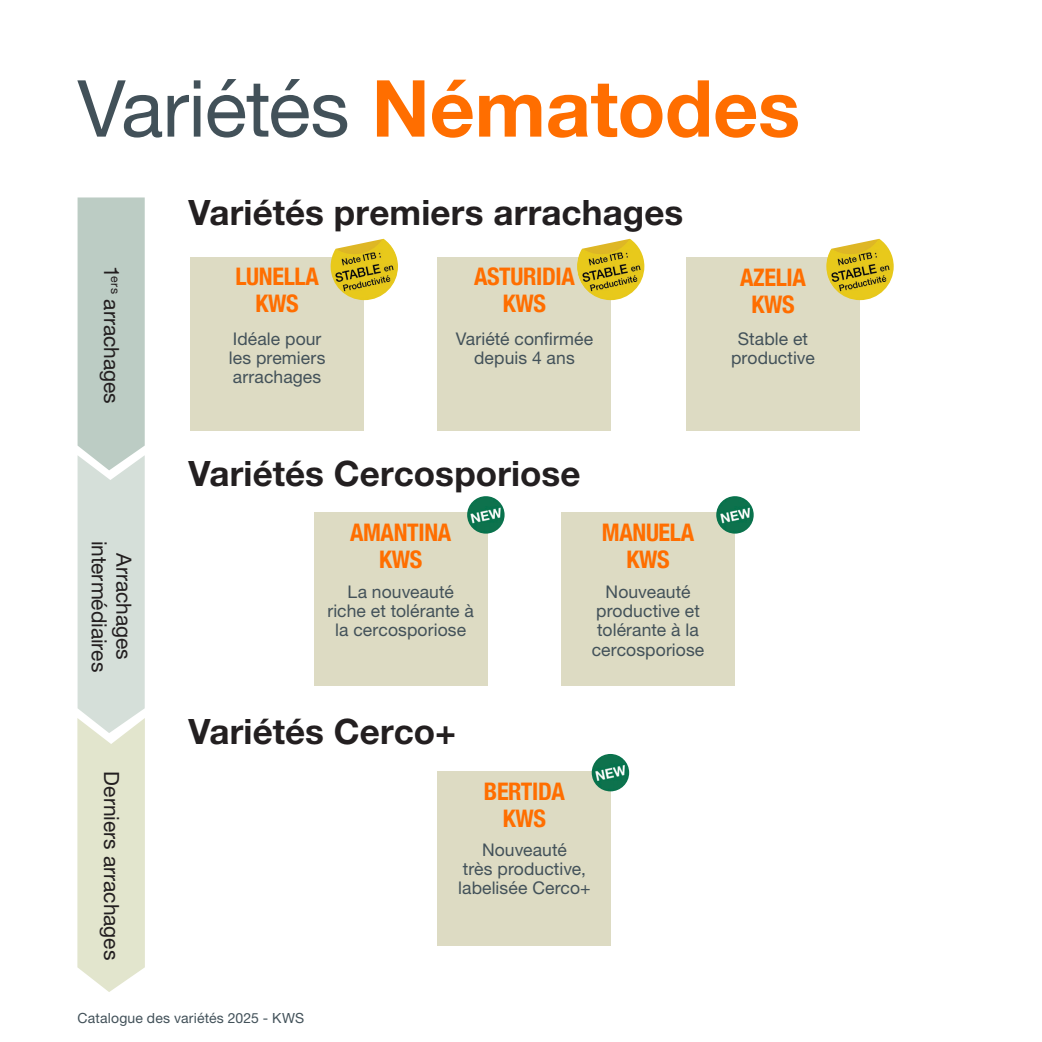
<style>
.page{position:relative;width:1042px;height:1042px;background:#fff}
.page>*{position:absolute;margin:0;border:0;box-sizing:border-box;transform-origin:0 0}
.t1{font:700 78.75px "Helvetica Neue LT Std";letter-spacing:-.005em;color:#ff6e00}
.KWS_Topline_11pt{font:700 35px "Helvetica Neue LT Std";letter-spacing:.005em;color:#231f20}
.t2{font:700 condensed 24.15px "Helvetica Neue";letter-spacing:-.015em;color:#ff6e00}
.KWS_Topline_11pt-2{font:21px "Helvetica Neue LT Std";color:#231f20}
.KWS_Topline_11pt-3{font:17.5px/19.2px "Helvetica Neue LT Std";letter-spacing:.005em;color:#425159;text-align:center}
.KWS_Topline_11pt-4{font:14px "Helvetica Neue LT Std";letter-spacing:.015em;color:#425159}
.s1{font-weight:400;color:#425159}
</style>
<div class="page">
<div style="left:561px;top:512px;width:174px;height:174px;background:#dddbc3"></div>
<div style="left:314px;top:512px;width:173px;height:174px;background:#dddbc3"></div>
<div style="left:686px;top:257px;width:174px;height:174px;background:#dddbc3"></div>
<div style="left:438px;top:771px;width:173px;height:174px;background:#dddbc3"></div>
<svg style="left:77px;top:197px;width:68px;height:795px;background:#d3dcd0"></svg>
<div style="left:438px;top:257px;width:173px;height:174px;background:#dddbc3"></div>
<div style="left:190px;top:257px;width:174px;height:174px;background:#dddbc3"></div>
<img style="left:467px;top:496px;width:37px;height:37px;border-radius:19px">
<img style="left:716px;top:496px;width:38px;height:37px;border-radius:19px">
<img style="left:592px;top:754px;width:37px;height:37px;border-radius:19px">
<img style="left:331px;top:239px;width:67px;height:61px">
<img style="left:577px;top:239px;width:67px;height:61px">
<img style="left:826px;top:239px;width:67px;height:61px">
<p class="t1" style="left:77px;top:60px;width:724px"><span class="s1">Variétés</span> Nématodes</p>
<p class="KWS_Topline_11pt-2" style="left:124px;top:266px;width:139px;rotate:90deg">1<sup>ers</sup> arrachages</p>
<p class="KWS_Topline_11pt-2" style="left:112px;top:541px;width:133px;rotate:90deg">intermédiaires</p>
<p class="KWS_Topline_11pt-2" style="left:136px;top:553px;width:108px;rotate:90deg">Arrachages</p>
<p class="KWS_Topline_11pt-2" style="left:124px;top:771px;width:190px;rotate:90deg">Derniers arrachages</p>
<p class="KWS_Topline_11pt" style="left:189px;top:191px;width:496px">Variétés premiers arrachages</p>
<p class="t2" style="left:474px;top:256px;width:102px">ASTURIDIA</p>
<p class="t2" style="left:503px;top:283px;width:45px">KWS</p>
<p class="KWS_Topline_11pt-3" style="left:456px;top:329px;width:139px">Variété confirmée depuis 4 ans</p>
<p class="t2" style="left:235px;top:256px;width:85px">LUNELLA</p>
<p class="t2" style="left:255px;top:283px;width:45px">KWS</p>
<p class="KWS_Topline_11pt-3" style="left:229px;top:329px;width:98px;text-align:left">Idéale pour les premiers arrachages</p>
<p class="KWS_Topline_11pt-3" style="left:731px;top:329px;width:85px">Stable et productive</p>
<p class="t2" style="left:740px;top:257px;width:67px">AZELIA</p>
<p class="t2" style="left:751px;top:284px;width:45px">KWS</p>
<p class="KWS_Topline_11pt" style="left:189px;top:452px;width:393px">Variétés Cercosporiose</p>
<p class="t2" style="left:350px;top:512px;width:103px">AMANTINA</p>
<p class="t2" style="left:379px;top:539px;width:45px">KWS</p>
<p class="KWS_Topline_11pt-3" style="left:347px;top:582px;width:108px">La nouveauté</p>
<p class="KWS_Topline_11pt-3" style="left:327px;top:601px;width:148px">riche et tolérante à la cercosporiose</p>
<p class="t2" style="left:602px;top:512px;width:94px">MANUELA</p>
<p class="t2" style="left:626px;top:539px;width:45px">KWS</p>
<p class="KWS_Topline_11pt-3" style="left:592px;top:582px;width:114px">Nouveauté productive et tolérante à la cercosporiose</p>
<p class="KWS_Topline_11pt" style="left:189px;top:710px;width:269px">Variétés Cerco+</p>
<p class="t2" style="left:484px;top:771px;width:83px">BERTIDA</p>
<p class="t2" style="left:503px;top:798px;width:45px">KWS</p>
<p class="KWS_Topline_11pt-3" style="left:482px;top:840px;width:86px">Nouveauté</p>
<p class="KWS_Topline_11pt-3" style="left:458px;top:859px;width:134px;text-align:left">très productive, labelisée Cerco+</p>
<p class="KWS_Topline_11pt-4" style="left:78px;top:1010px;width:228px">Catalogue des variétés 2025 - KWS</p>
</div>
